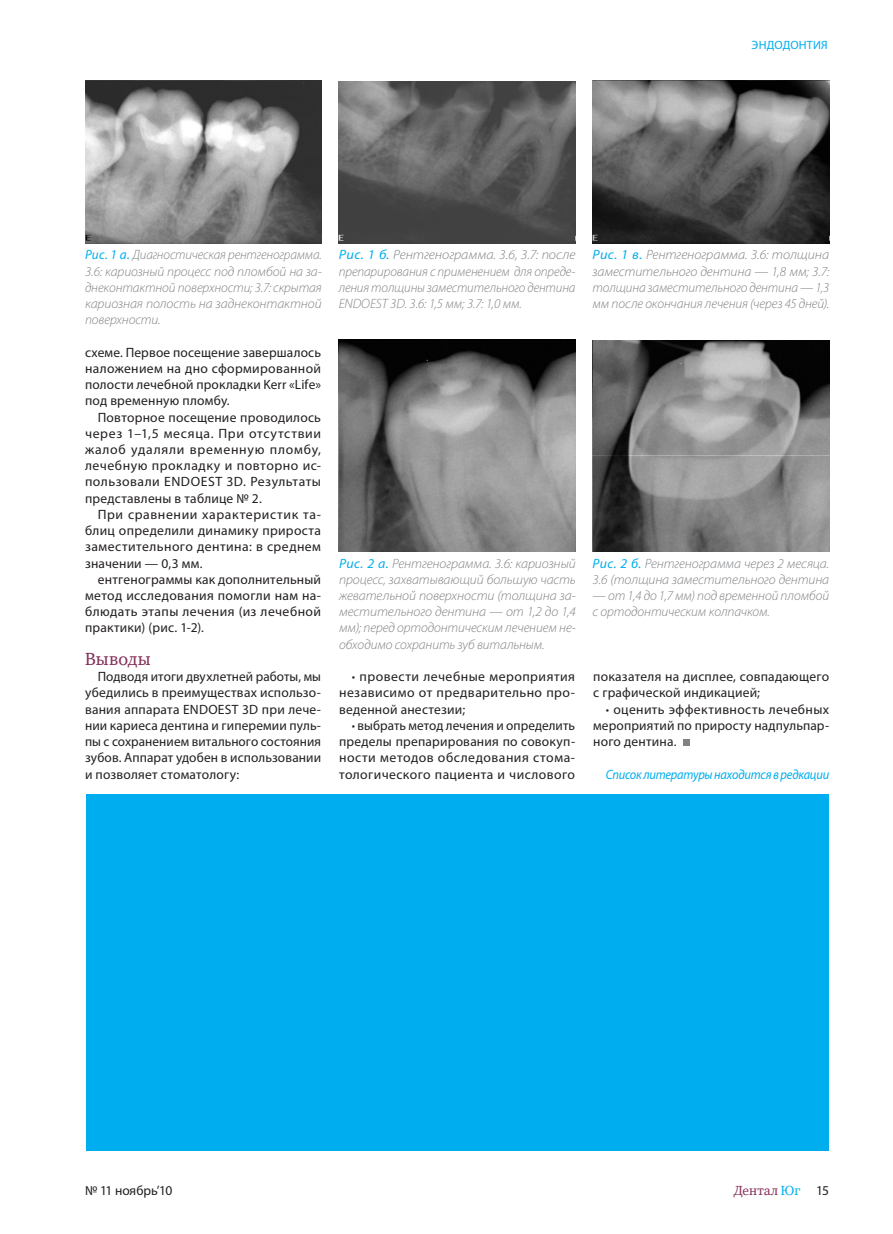
<style>
.page{position:relative;width:893px;height:1234px;background:#fff}
.page>*{position:absolute;margin:0;border:0;box-sizing:border-box;transform-origin:0 0}
.нормал{font:18px "Charter C";letter-spacing:.01em;color:#832e59}
.нормал-2{font:13.5px/16.2px "Myriad Pro";letter-spacing:.02em;color:#231f20;text-align:justify}
.t1{font:italic 300 13.5px/16.2px "Myriad Pro";letter-spacing:-.01em;color:#808285;text-align:justify}
.t2{font:italic 300 13.5px/16.2px "Myriad Pro";letter-spacing:-.01em;color:#808285;text-align:justify;scale:1.05 1}
.t3{font:italic 300 13.5px/16.2px "Myriad Pro";letter-spacing:-.01em;color:#808285;text-align:justify;scale:1.06 1}
.нормал-3{font:italic 13.5px "Myriad Pro";letter-spacing:-.02em;color:#00aeef;scale:.92 1}
.нормал-4{font:13.5px "Myriad Pro";letter-spacing:-.005em;color:#231f20}
.t4{font:13.5px "Charter C";color:#832e59}
.t5{font:12px "Myriad Pro";letter-spacing:.02em;color:#00aeef}
.s1{font-weight:400;color:#00aeef}
.s2{font-weight:300}
.s3{color:#00aeef}
</style>
<div class="page">
<div style="left:683px;top:739px;width:7px;height:7px;background:#808285"></div>
<img style="left:85px;top:81px;width:237px;height:163px">
<img style="left:339px;top:81px;width:236px;height:162px">
<img style="left:592px;top:81px;width:237px;height:162px">
<img style="left:339px;top:339px;width:236px;height:212px">
<img style="left:592px;top:340px;width:237px;height:211px">
<div style="left:86px;top:794px;width:742px;height:356px;background:#00aeef"></div>
<p class="t5" style="left:752px;top:38px;width:78px">ЭНДОДОНТИЯ</p>
<p class="t1" style="left:85px;top:247px;width:238px"><span class="s1">Рис. 1 а.</span> Диагностическая рентгенограмма.<br>3.6: кариозный процесс под пломбой на за&shy;днеконтактной поверхности; 3.7: скрытая кариозная полость на заднеконтактной поверхности.</p>
<p class="t3" style="left:339px;top:247px;width:225px"><span class="s1">Рис. 1 б.</span> Рентгенограмма. 3.6, 3.7: после препарирования с применением для опреде&shy;ления толщины заместительного дентина ENDOEST 3D. 3.6: 1,5 мм; 3.7: 1,0 мм.</p>
<p class="t2" style="left:592px;top:247px;width:227px"><span class="s1">Рис. 1 в.</span> Рентгенограмма. 3.6: толщина заместительного дентина — 1,8 мм; 3.7: толщина заместительного дентина — 1,3 мм после окончания лечения (через 45 дней).</p>
<p class="нормал-2" style="left:85px;top:344px;width:238px">схеме. Первое посещение завершалось наложением на дно сформированной полости лечебной прокладки Kerr «Life» под временную пломбу.</p>
<p class="нормал-2" style="left:85px;top:408px;width:238px;text-indent:13px">Повторное посещение проводилось через 1–1,5 месяца. При отсутствии жалоб удаляли временную пломбу, лечебную прокладку и повторно ис&shy;пользовали ENDOEST 3D. Результаты представлены в таблице № 2.</p>
<p class="нормал-2" style="left:85px;top:506px;width:238px;text-indent:13px">При сравнении характеристик та&shy;блиц определили динамику прироста заместительного дентина: в среднем значении — 0,3 мм.</p>
<p class="нормал-2" style="left:85px;top:571px;width:238px;text-indent:13px">ентгенограммы как дополнительный метод исследования помогли нам на&shy;блюдать этапы лечения (из лечебной практики) (рис. 1-2).</p>
<p class="нормал" style="left:85px;top:648px;width:67px">Выводы</p>
<p class="нормал-2" style="left:85px;top:668px;width:238px;text-indent:13px">Подводя итоги двухлетней работы, мы убедились в преимуществах использо&shy;вания аппарата ENDOEST 3D при лече&shy;нии кариеса дентина и гиперемии пуль&shy;пы с сохранением витального состояния зубов. Аппарат удобен в использовании и позволяет стоматологу:</p>
<p class="нормал-2" style="left:339px;top:668px;width:238px;text-indent:13px"><span class="s2">•</span> провести лечебные мероприятия независимо от предварительно про&shy;веденной анестезии;</p>
<p class="t1" style="left:339px;top:555px;width:238px"><span class="s1">Рис. 2 а.</span> Рентгенограмма. 3.6: кариозный процесс, захватывающий большую часть жевательной поверхности (толщина за&shy;местительного дентина — от 1,2 до 1,4 мм); перед ортодонтическим лечением не&shy;обходимо сохранить зуб витальным.</p>
<p class="t1" style="left:592px;top:555px;width:238px"><span class="s1">Рис. 2 б.</span> Рентгенограмма через 2 месяца.<br>3.6 (толщина заместительного дентина</p>
<p class="t1" style="left:592px;top:587px;width:238px">— от 1,4 до 1,7 мм) под временной пломбой с ортодонтическим колпачком.</p>
<p class="нормал-2" style="left:593px;top:668px;width:238px">показателя на дисплее, совпадающего с графической индикацией;</p>
<p class="нормал-2" style="left:593px;top:700px;width:238px;text-indent:13px"><span class="s2">•</span> оценить эффективность лечебных мероприятий по приросту надпульпар&shy;ного дентина.</p>
<p class="нормал-3" style="left:606px;top:765px;width:244px">Список литературы находится в редкации</p>
<p class="нормал-2" style="left:339px;top:716px;width:238px;text-indent:13px"><span class="s2">•</span> выбрать метод лечения и определить пределы препарирования по совокуп&shy;ности методов обследования стома&shy;тологического пациента и числового</p>
<p class="нормал-4" style="left:85px;top:1181px;width:89px">№ 11 ноябрь’10</p>
<p class="t4" style="left:734px;top:1182px;width:68px">Дентал <span class="s3">Юг</span></p>
<p class="нормал-2" style="left:816px;top:1181px;width:14px">15</p>
</div>
